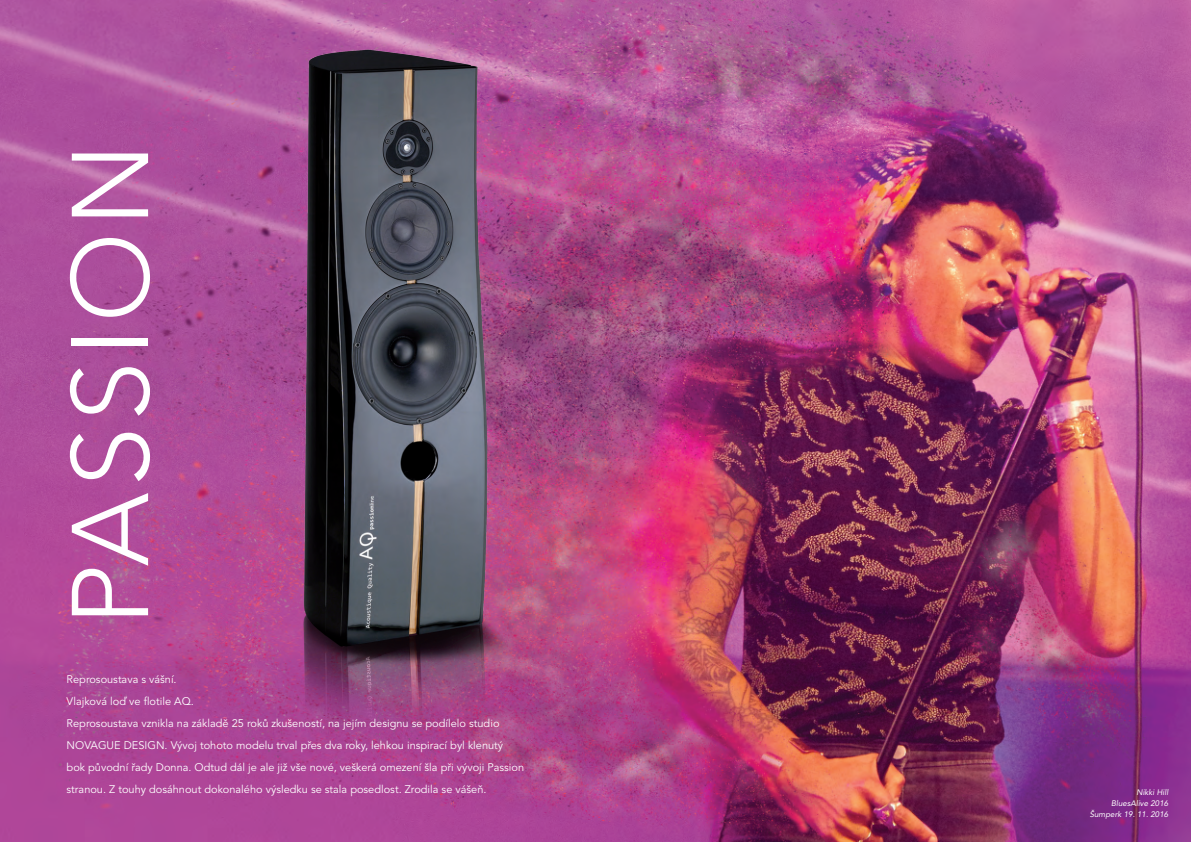
<style>
.page{position:relative;width:1191px;height:842px;background:#fff}
.page>*{position:absolute;margin:0;border:0;box-sizing:border-box;transform-origin:0 0}
.Nadpis{font:300 107.7px "Avenir LTCE";letter-spacing:.05em;color:#fff}
.text{font:11px/22px "Avenir LTCE";color:#fff}
.text-2{font:italic 8px "Avenir LTCE";color:#fff}
</style>
<div class="page">
<img style="left:0;top:0;width:1191px;height:842px">
<img style="left:255px;top:43px;width:308px;height:740px">
<p class="Nadpis" style="left:45px;top:626px;width:484px;rotate:-90deg">PASSION</p>
<p class="text" style="left:67px;top:668px;width:112px">Reprosoustava s vášní.</p>
<p class="text" style="left:67px;top:690px;width:129px">Vlajková loď ve flotile AQ.</p>
<p class="text" style="left:67px;top:712px;width:459px">Reprosoustava vznikla na základě 25 roků zkušeností, na jejím designu se podílelo studio NOVAGUE DESIGN. Vývoj tohoto modelu trval přes dva roky, lehkou inspirací byl klenutý bok původní řady Donna. Odtud dál je ale již vše nové, veškerá omezení šla při vývoji Passion stranou. Z touhy dosáhnout dokonalého výsledku se stala posedlost. Zrodila se vášeň.</p>
<p class="text-2" style="left:1136px;top:787px;width:33px">Nikki Hill</p>
<p class="text-2" style="left:1111px;top:798px;width:59px">BluesAlive 2016</p>
<p class="text-2" style="left:1089px;top:809px;width:80px">Šumperk 19. 11. 2016</p>
</div>
